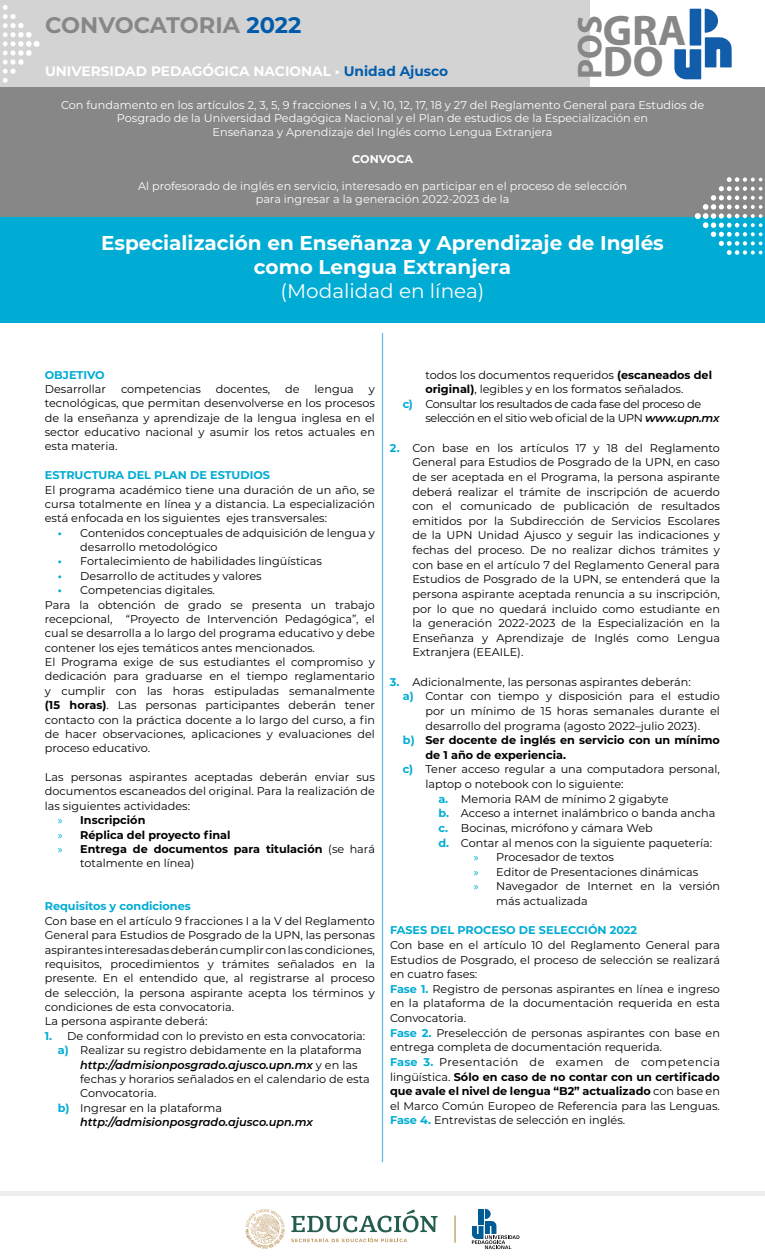
<style>
.page{position:relative;width:765px;height:1260px;background:#fff}
.page>*{position:absolute;margin:0;border:0;box-sizing:border-box;transform-origin:0 0}
.t1{font:700 43px "Myriad Pro";color:#878787}
.t2{font:700 34.5px "Myriad Pro";color:#878787}
.t3{font:700 22.5px "Montserrat";letter-spacing:-.005em;color:#878787}
.t4{font:700 20px/24px "Montserrat";color:#fff;text-align:center}
.t5{font:20px "Montserrat";color:#fff}
.t6{font:700 13.75px "Montserrat";color:#fff}
.t7{font:11.25px/14.6px "Montserrat";color:#000}
.t8{font:11.25px/13.5px "Montserrat";color:#fff;text-align:center}
.t9{font:700 11.25px "Montserrat";color:#000}
.t10{font:11.25px "Montserrat";letter-spacing:-.03em;color:#000}
.t11{font:700 11.25px "Montserrat";color:#00acd4}
.t12{font:italic 600 11.25px "Montserrat";color:#000}
.t13{font:700 11.25px "Montserrat";letter-spacing:-.01em;color:#fff}
.s1{color:#005cab}
.s2{font-weight:700;color:#00acd4}
.s3{font-weight:700}
.s4{font-family:"Myriad Pro";font-weight:400;color:#00acd4}
.s5{font-weight:400}
.s6{font-weight:400;font-style:normal}
.s7{font-weight:600;font-style:italic}
.s8{color:#00acd4}
.s9{font-family:"Myriad Pro";color:#00acd4}
</style>
<div class="page">
<div style="left:0;top:1191px;width:765px;height:17px;background:linear-gradient(to right,#ededed,#ededed)"></div>
<div style="left:0;top:1197px;width:765px;height:63px;background:#fff"></div>
<hr style="left:454px;top:1216px;width:2px;height:27px;background:#bc955b">
<svg style="left:291px;top:1209px;width:147px;height:23px"></svg>
<svg style="left:291px;top:1238px;width:116px;height:4px"></svg>
<svg style="left:245px;top:1209px;width:40px;height:40px"></svg>
<svg style="left:472px;top:1209px;width:48px;height:40px"></svg>
<div style="left:478px;top:1209px;width:6px;height:16px;background:#005c94"></div>
<div style="left:0;top:211px;width:765px;height:112px;background:#00acd4"></div>
<div style="left:0;top:0;width:590px;height:89px;background:#d3d3d3"></div>
<svg style="left:674px;top:9px;width:58px;height:70px"></svg>
<hr style="left:382px;top:333px;width:1px;height:829px;background:#67bcde">
<div style="left:0;top:87px;width:765px;height:129px;background:#878787"></div>
<svg style="left:3px;top:5px;width:37px;height:78px"></svg>
<svg style="left:695px;top:177px;width:67px;height:78px"></svg>
<h1 class="t1" style="left:603px;top:2px;width:85px">GRA</h1>
<h2 class="t2" style="left:567px;top:79px;width:65px;rotate:-90deg">POS</h2>
<h3 class="t3" style="left:45px;top:9px;width:258px">CONVOCATORIA <span class="s1">2022</span></h3>
<h1 class="t1" style="left:603px;top:33px;width:62px">DO</h1>
<p class="t6" style="left:45px;top:61px;width:405px">UNIVERSIDAD PEDAGÓGICA NACIONAL • <span class="s1">Unidad Ajusco</span></p>
<p class="t8" style="left:61px;top:97px;width:645px">Con fundamento en los artículos 2, 3, 5, 9 fracciones I a V, 10, 12, 17, 18 y 27 del Reglamento General para Estudios de<br>Posgrado de la Universidad Pedagógica Nacional y el Plan de estudios de la Especialización en<br>Enseñanza y Aprendizaje del Inglés como Lengua Extranjera</p>
<p class="t13" style="left:352px;top:150px;width:62px">CONVOCA</p>
<p class="t8" style="left:138px;top:178px;width:491px">Al profesorado de inglés en servicio, interesado en participar en el proceso de selección para ingresar a la generación 2022-2023 de la</p>
<h3 class="t4" style="left:101px;top:230px;width:564px">Especialización en Enseñanza y Aprendizaje de Inglés como Lengua Extranjera</h3>
<h3 class="t5" style="left:281px;top:277px;width:205px">(Modalidad en línea)</h3>
<p class="t11" style="left:45px;top:366px;width:61px">OBJETIVO</p>
<p class="t7" style="left:45px;top:381px;width:63px">Desarrollar</p>
<p class="t7" style="left:121px;top:381px;width:81px">competencias</p>
<p class="t7" style="left:216px;top:381px;width:56px">docentes,</p>
<p class="t7" style="left:285px;top:381px;width:16px">de</p>
<p class="t7" style="left:315px;top:381px;width:41px">lengua</p>
<p class="t7" style="left:45px;top:381px;width:332px;text-align:justify;text-indent:324px">y tecnológicas, que permitan desenvolverse en los procesos de la enseñanza y aprendizaje de la lengua inglesa en el sector educativo nacional y asumir los retos actuales en esta materia.</p>
<p class="t11" style="left:45px;top:467px;width:227px">ESTRUCTURA DEL PLAN DE ESTUDIOS</p>
<p class="t7" style="left:45px;top:482px;width:332px;text-align:justify">El programa académico tiene una duración de un año, se cursa totalmente en línea y a distancia. La especialización está enfocada en los siguientes ejes transversales:</p>
<p class="t7" style="left:80px;top:525px;width:296px;text-indent:-22px"><span class="s2">•</span> Contenidos conceptuales de adquisición de lengua y desarrollo metodológico</p>
<p class="t7" style="left:58px;top:554px;width:266px"><span class="s2">•</span> Fortalecimiento de habilidades lingüísticas</p>
<p class="t7" style="left:58px;top:568px;width:205px"><span class="s2">•</span> Desarrollo de actitudes y valores</p>
<p class="t7" style="left:45px;top:583px;width:332px;text-indent:13px"><span class="s2">•</span> Competencias digitales.<br>Para la obtención de grado se presenta un trabajo recepcional, “Proyecto de Intervención Pedagógica”, el cual se desarrolla a lo largo del programa educativo y debe contener los ejes temáticos antes mencionados.<br>El Programa exige de sus estudiantes el compromiso y dedicación para graduarse en el tiempo reglamentario y cumplir con las horas estipuladas semanalmente <span class="s3">(15 horas)</span>. Las personas participantes deberán tener contacto con la práctica docente a lo largo del curso, a fin de hacer observaciones, aplicaciones y evaluaciones del proceso educativo.</p>
<p class="t7" style="left:45px;top:769px;width:332px">Las personas aspirantes aceptadas deberán enviar sus</p>
<p class="t7" style="left:45px;top:784px;width:332px">documentos escaneados del original. Para la realización de</p>
<p class="t7" style="left:45px;top:798px;width:147px">las siguientes actividades:</p>
<p class="t9" style="left:58px;top:812px;width:89px"><span class="s4">»</span> Inscripción</p>
<p class="t9" style="left:58px;top:826px;width:174px"><span class="s4">»</span> Réplica del proyecto final</p>
<p class="t9" style="left:58px;top:841px;width:319px"><span class="s4">»</span> Entrega de documentos para titulación <span class="s5">(se hará</span></p>
<p class="t7" style="left:80px;top:856px;width:116px">totalmente en línea)</p>
<p class="t11" style="left:45px;top:898px;width:148px">Requisitos y condiciones</p>
<p class="t7" style="left:45px;top:913px;width:332px">Con base en el artículo 9 fracciones I a la V del Reglamento General para Estudios de Posgrado de la UPN, las personas aspirantes interesadas deberán cumplir con las condiciones, requisitos, procedimientos y trámites señalados en la presente. En el entendido que, al registrarse al proceso de selección, la persona aspirante acepta los términos y condiciones de esta convocatoria.<br>La persona aspirante deberá:</p>
<p class="t7" style="left:45px;top:1028px;width:322px"><span class="s2">1.</span> De conformidad con lo previsto en esta convocatoria:</p>
<p class="t7" style="left:58px;top:1043px;width:306px"><span class="s2">a)</span> Realizar su registro debidamente en la plataforma</p>
<p class="t12" style="left:80px;top:1057px;width:279px">http://admisionposgrado.ajusco.upn.mx <span class="s6">y en las</span></p>
<p class="t7" style="left:80px;top:1071px;width:291px">fechas y horarios señalados en el calendario de esta</p>
<p class="t7" style="left:80px;top:1086px;width:78px">Convocatoria.</p>
<p class="t7" style="left:58px;top:1100px;width:166px"><span class="s2">b)</span> Ingresar en la plataforma</p>
<p class="t12" style="left:80px;top:1114px;width:234px">http://admisionposgrado.ajusco.upn.mx</p>
<p class="t7" style="left:425px;top:367px;width:288px">todos los documentos requeridos <span class="s3">(escaneados del</span></p>
<p class="t7" style="left:425px;top:381px;width:260px"><span class="s3">original)</span>, legibles y en los formatos señalados.</p>
<p class="t10" style="left:403px;top:396px;width:300px"><span class="s2">c)</span> Consultar los resultados de cada fase del proceso de</p>
<p class="t10" style="left:425px;top:411px;width:296px">selección en el sitio web oficial de la UPN <span class="s7">www.upn.mx</span></p>
<p class="t7" style="left:412px;top:440px;width:309px;text-align:justify;text-indent:-22px"><span class="s2">2.</span> Con base en los artículos 17 y 18 del Reglamento General para Estudios de Posgrado de la UPN, en caso de ser aceptada en el Programa, la persona aspirante deberá realizar el trámite de inscripción de acuerdo con el comunicado de publicación de resultados emitidos por la Subdirección de Servicios Escolares de la UPN Unidad Ajusco y seguir las indicaciones y fechas del proceso. De no realizar dichos trámites y con base en el artículo 7 del Reglamento General para Estudios de Posgrado de la UPN, se entenderá que la persona aspirante aceptada renuncia a su inscripción, por lo que no quedará incluido como estudiante en la generación 2022-2023 de la Especialización en la Enseñanza y Aprendizaje de Inglés como Lengua Extranjera (EEAILE).</p>
<p class="t7" style="left:390px;top:674px;width:302px"><span class="s2">3.</span> Adicionalmente, las personas aspirantes deberán:</p>
<p class="t7" style="left:403px;top:689px;width:319px"><span class="s2">a)</span> Contar con tiempo y disposición para el estudio</p>
<p class="t7" style="left:425px;top:703px;width:296px">por un mínimo de 15 horas semanales durante el</p>
<p class="t7" style="left:425px;top:718px;width:276px">desarrollo del programa (agosto 2022–julio 2023).</p>
<p class="t9" style="left:403px;top:732px;width:319px"><span class="s8">b)</span> Ser docente de inglés en servicio con un mínimo</p>
<p class="t9" style="left:425px;top:747px;width:142px">de 1 año de experiencia.</p>
<p class="t7" style="left:403px;top:762px;width:319px"><span class="s2">c)</span> Tener acceso regular a una computadora personal,</p>
<p class="t7" style="left:425px;top:776px;width:200px">laptop o notebook con lo siguiente:</p>
<p class="t7" style="left:438px;top:791px;width:232px"><span class="s2">a.</span> Memoria RAM de mínimo 2 gigabyte</p>
<p class="t7" style="left:438px;top:806px;width:279px"><span class="s2">b.</span> Acceso a internet inalámbrico o banda ancha</p>
<p class="t7" style="left:438px;top:820px;width:216px"><span class="s2">c.</span> Bocinas, micrófono y cámara Web</p>
<p class="t7" style="left:438px;top:835px;width:275px"><span class="s2">d.</span> Contar al menos con la siguiente paquetería:</p>
<p class="t7" style="left:474px;top:849px;width:142px"><span class="s9">»</span> Procesador de textos</p>
<p class="t7" style="left:474px;top:864px;width:226px"><span class="s9">»</span> Editor de Presentaciones dinámicas</p>
<p class="t7" style="left:474px;top:879px;width:248px"><span class="s9">»</span> Navegador de Internet en la versión</p>
<p class="t7" style="left:496px;top:893px;width:93px">más actualizada</p>
<p class="t11" style="left:390px;top:922px;width:249px">FASES DEL PROCESO DE SELECCIÓN 2022</p>
<p class="t7" style="left:390px;top:937px;width:332px">Con base en el artículo 10 del Reglamento General para Estudios de Posgrado, el proceso de selección se realizará en cuatro fases:<br><span class="s2">Fase 1.</span> Registro de personas aspirantes en línea e ingreso en la plataforma de la documentación requerida en esta Convocatoria.<br><span class="s2">Fase 2.</span> Preselección de personas aspirantes con base en entrega completa de documentación requerida.<br><span class="s2">Fase 3.</span> Presentación de examen de competencia lingüística. <span class="s3">Sólo en caso de no contar con un certificado que avale el nivel de lengua “B2” actualizado</span> con base en el Marco Común Europeo de Referencia para las Lenguas.<br><span class="s2">Fase 4.</span> Entrevistas de selección en inglés.</p>
</div>
